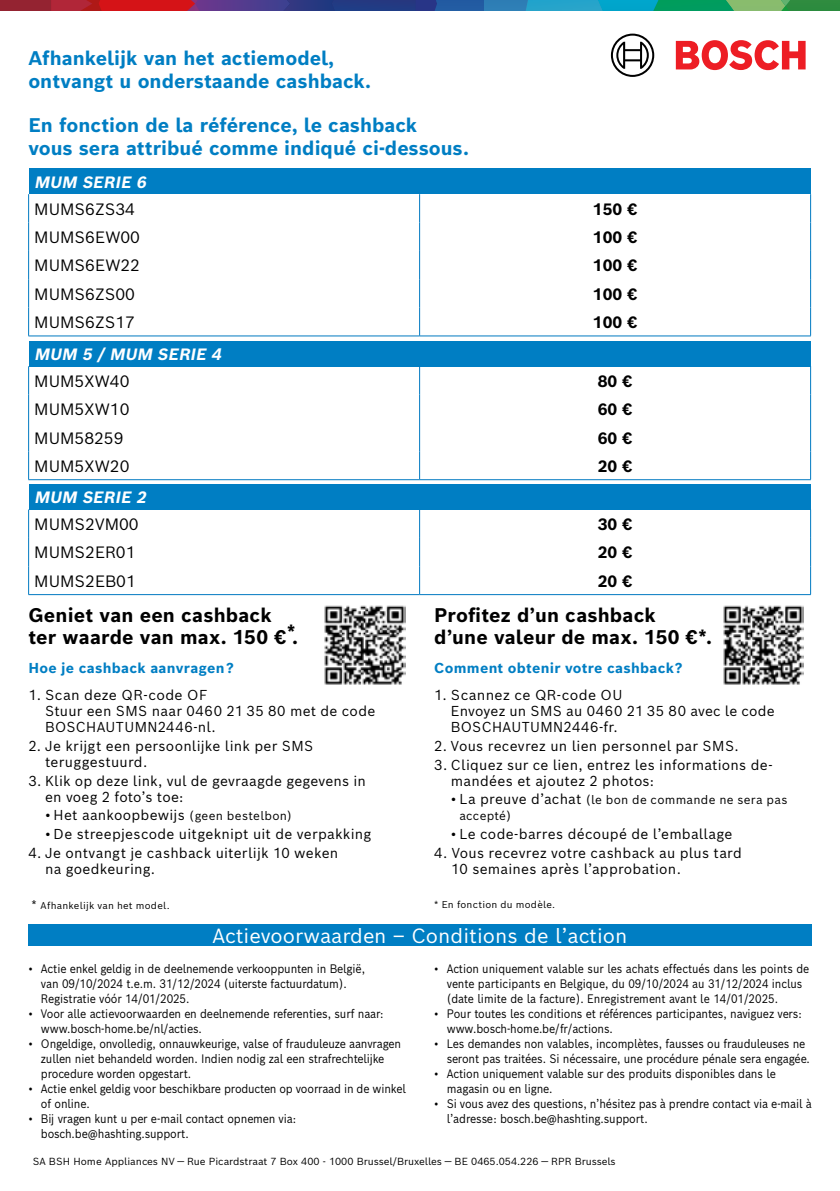
<style>
.page{position:relative;width:840px;height:1191px;background:#fff}
.page>*{position:absolute;margin:0;border:0;box-sizing:border-box;transform-origin:0 0}
.t1{font:20px "Bosch Sans";color:#fff}
.t2{font:700 19.2px/23px "Bosch Sans";color:#007ec3}
.t3{font:700 19.2px/22.2px "Bosch Sans";letter-spacing:.01em;color:#000}
.t4{font:16px "Bosch Sans";color:#000}
.t5{font:700 16px "Bosch Sans";color:#000}
.t6{font:italic 700 16px "Bosch Sans";color:#fff}
.t7{font:14px/16px "Bosch Sans";letter-spacing:.02em;color:#000}
.t8{font:700 14px "Bosch Sans";letter-spacing:.02em;color:#007ec3}
.t9{font:12px/15px "Bosch Sans";letter-spacing:-.01em;color:#000;scale:.9 1}
.t10{font:12px/16px "Bosch Sans";letter-spacing:.025em;color:#000}
.t11{font:10px "Bosch Sans";color:#000}
.t12{font:9.6px "Bosch Sans";letter-spacing:.025em;color:#000}
.s1{font-size:12px}
.s2{font-size:14px}
.s3{font-size:11.8px}
</style>
<div class="page">
<div style="left:28px;top:924px;width:783px;height:21px;background:#007ec3"></div>
<svg style="left:0;top:0;width:839px;height:10px;background:#4e5f74"></svg>
<svg style="left:675px;top:40px;width:130px;height:30px"></svg>
<svg style="left:610px;top:34px;width:44px;height:43px"></svg>
<img style="left:723px;top:605px;width:80px;height:80px">
<img style="left:324px;top:605px;width:81px;height:80px">
<div style="left:29px;top:341px;width:781px;height:25px;background:#007ec3"></div>
<svg style="left:28px;top:366px;width:1px;height:113px"></svg>
<svg style="left:419px;top:366px;width:1px;height:113px"></svg>
<hr style="left:28px;top:479px;width:391px;height:1px;background:#0079c1">
<hr style="left:419px;top:479px;width:391px;height:1px;background:#0079c1">
<div style="left:29px;top:169px;width:781px;height:25px;background:#007ec3"></div>
<svg style="left:28px;top:194px;width:1px;height:141px"></svg>
<svg style="left:419px;top:194px;width:1px;height:141px"></svg>
<hr style="left:28px;top:335px;width:391px;height:1px;background:#0079c1">
<hr style="left:419px;top:335px;width:391px;height:1px;background:#0079c1">
<div style="left:29px;top:484px;width:781px;height:25px;background:#007ec3"></div>
<svg style="left:28px;top:509px;width:1px;height:85px"></svg>
<svg style="left:419px;top:509px;width:1px;height:85px"></svg>
<hr style="left:28px;top:594px;width:391px;height:1px;background:#0079c1">
<hr style="left:419px;top:594px;width:391px;height:1px;background:#0079c1">
<h2 class="t2" style="left:28px;top:45px;width:344px">Afhankelijk van het actiemodel, ontvangt u onderstaande cashback.</h2>
<h2 class="t2" style="left:28px;top:112px;width:442px">En fonction de la référence, le cashback<br>vous sera attribué comme indiqué ci-dessous.</h2>
<h3 class="t6" style="left:34px;top:168px;width:117px">MUM SERIE 6</h3>
<h3 class="t4" style="left:34px;top:195px;width:102px">MUMS6ZS34</h3>
<h3 class="t5" style="left:592px;top:195px;width:46px">150 €</h3>
<h3 class="t4" style="left:34px;top:224px;width:107px">MUMS6EW00</h3>
<h3 class="t5" style="left:592px;top:224px;width:46px">100 €</h3>
<h3 class="t4" style="left:34px;top:252px;width:107px">MUMS6EW22</h3>
<h3 class="t5" style="left:592px;top:252px;width:46px">100 €</h3>
<h3 class="t4" style="left:34px;top:280px;width:102px">MUMS6ZS00</h3>
<h3 class="t5" style="left:592px;top:280px;width:46px">100 €</h3>
<h3 class="t4" style="left:34px;top:309px;width:102px">MUMS6ZS17</h3>
<h3 class="t5" style="left:592px;top:309px;width:46px">100 €</h3>
<h3 class="t6" style="left:34px;top:341px;width:192px">MUM 5 /MUM SERIE 4</h3>
<h3 class="t4" style="left:34px;top:367px;width:97px">MUM5XW40</h3>
<h3 class="t5" style="left:597px;top:367px;width:36px">80 €</h3>
<h3 class="t4" style="left:34px;top:396px;width:97px">MUM5XW10</h3>
<h3 class="t5" style="left:597px;top:396px;width:36px">60 €</h3>
<h3 class="t4" style="left:34px;top:424px;width:91px">MUM58259</h3>
<h3 class="t5" style="left:597px;top:424px;width:36px">60 €</h3>
<h3 class="t4" style="left:34px;top:452px;width:97px">MUM5XW20</h3>
<h3 class="t5" style="left:597px;top:452px;width:36px">20 €</h3>
<h3 class="t6" style="left:34px;top:484px;width:117px">MUM SERIE 2</h3>
<h3 class="t4" style="left:34px;top:511px;width:106px">MUMS2VM00</h3>
<h3 class="t5" style="left:597px;top:511px;width:36px">30 €</h3>
<h3 class="t4" style="left:34px;top:539px;width:103px">MUMS2ER01</h3>
<h3 class="t5" style="left:597px;top:539px;width:36px">20 €</h3>
<h3 class="t4" style="left:34px;top:567px;width:103px">MUMS2EB01</h3>
<h3 class="t5" style="left:597px;top:567px;width:36px">20 €</h3>
<h2 class="t3" style="left:28px;top:602px;width:271px">Geniet van een cashback ter waarde van max. 150 €*.</h2>
<p class="t8" style="left:28px;top:656px;width:207px">Hoe je cashback aanvragen?</p>
<p class="t7" style="left:45px;top:685px;width:331px;text-indent:-17px">1. Scan deze QR-code OF<br>Stuur een SMS naar 0460 21 35 80 met de code<br>BOSCHAUTUMN2446-nl.</p>
<p class="t7" style="left:45px;top:736px;width:270px;text-indent:-17px">2. Je krijgt een persoonlijke link per SMS teruggestuurd.</p>
<p class="t7" style="left:45px;top:771px;width:322px;text-indent:-17px">3. Klik op deze link, vul de gevraagde gegevens in en voeg 2 foto’s toe:</p>
<p class="t7" style="left:45px;top:806px;width:248px">• Het aankoopbewijs <span class="s1">(geen bestelbon)</span></p>
<p class="t7" style="left:45px;top:825px;width:327px">• De streepjescode uitgeknipt uit de verpakking</p>
<p class="t7" style="left:45px;top:843px;width:294px;text-indent:-17px">4. Je ontvangt je cashback uiterlijk 10 weken na goedkeuring.</p>
<h2 class="t3" style="left:434px;top:602px;width:279px">Profitez d’un cashback d’une valeur de max. 150 €*.</h2>
<p class="t8" style="left:434px;top:656px;width:250px">Comment obtenir votre cashback?</p>
<p class="t7" style="left:450px;top:685px;width:325px;text-indent:-17px">1. Scannez ce QR-code OU<br>Envoyez un SMS au 0460 21 35 80 avec le code<br>BOSCHAUTUMN2446-fr.</p>
<p class="t7" style="left:434px;top:736px;width:306px">2. Vous recevrez un lien personnel par SMS.</p>
<p class="t7" style="left:450px;top:755px;width:323px;text-indent:-17px">3. Cliquez sur ce lien, entrez les informations de&shy;mandées et ajoutez 2 photos:</p>
<p class="t10" style="left:459px;top:791px;width:329px;text-indent:-8px"><span class="s2">• La preuve d’achat</span> (le bon de commande ne sera pas accepté)</p>
<p class="t7" style="left:450px;top:825px;width:283px">• Le code-barres découpé de l’emballage</p>
<p class="t7" style="left:451px;top:843px;width:292px;text-indent:-17px">4. Vous recevrez votre cashback au plus tard<br>10 semaines après l’approbation.</p>
<p class="t12" style="left:31px;top:897px;width:140px"><span class="s3">*</span> Afhankelijk van het model.</p>
<p class="t12" style="left:434px;top:896px;width:122px">* En fonction du modèle.</p>
<h1 class="t1" style="left:212px;top:919px;width:416px">Actievoorwaarden – Conditions de l’action</h1>
<p class="t9" style="left:41px;top:959px;width:361px;text-indent:-13px">• Actie enkel geldig in de deelnemende verkooppunten in België, van 09/10/2024 t.e.m. 31/12/2024 (uiterste factuurdatum).<br>Registratie vóór 14/01/2025.</p>
<p class="t9" style="left:41px;top:1004px;width:382px;text-indent:-13px">• Voor alle actievoorwaarden en deelnemende referenties, surf naar: www.bosch-home.be/nl/acties.</p>
<p class="t9" style="left:41px;top:1034px;width:401px;text-indent:-13px">• Ongeldige, onvolledig, onnauwkeurige, valse of frauduleuze aanvragen zullen niet behandeld worden. Indien nodig zal een strafrechtelijke procedure worden opgestart.</p>
<p class="t9" style="left:41px;top:1079px;width:406px;text-indent:-13px">• Actie enkel geldig voor beschikbare producten op voorraad in de winkel of online.</p>
<p class="t9" style="left:41px;top:1109px;width:285px;text-indent:-13px">• Bij vragen kunt u per e-mail contact opnemen via: bosch.be@hashting.support.</p>
<p class="t9" style="left:446px;top:959px;width:404px;text-indent:-13px">• Action uniquement valable sur les achats effectués dans les points de vente participants en Belgique, du 09/10/2024 au 31/12/2024 inclus (date limite de la facture). Enregistrement avant le 14/01/2025.</p>
<p class="t9" style="left:446px;top:1004px;width:396px;text-indent:-13px">• Pour toutes les conditions et références participantes, naviguez vers: www.bosch-home.be/fr/actions.</p>
<p class="t9" style="left:446px;top:1034px;width:405px;text-indent:-13px">• Les demandes non valables, incomplètes, fausses ou frauduleuses ne seront pas traitées. Si nécessaire, une procédure pénale sera engagée.</p>
<p class="t9" style="left:446px;top:1064px;width:367px;text-indent:-13px">• Action uniquement valable sur des produits disponibles dans le magasin ou en ligne.</p>
<p class="t9" style="left:446px;top:1094px;width:406px;text-indent:-13px">• Si vous avez des questions, n’hésitez pas à prendre contact via e-mail à l’adresse: bosch.be@hashting.support.</p>
<p class="t11" style="left:33px;top:1152px;width:584px">SA BSH Home Appliances NV — Rue Picardstraat 7 Box 400 - 1000 Brussel/Bruxelles — BE 0465.054.226 — RPR Brussels</p>
</div>
